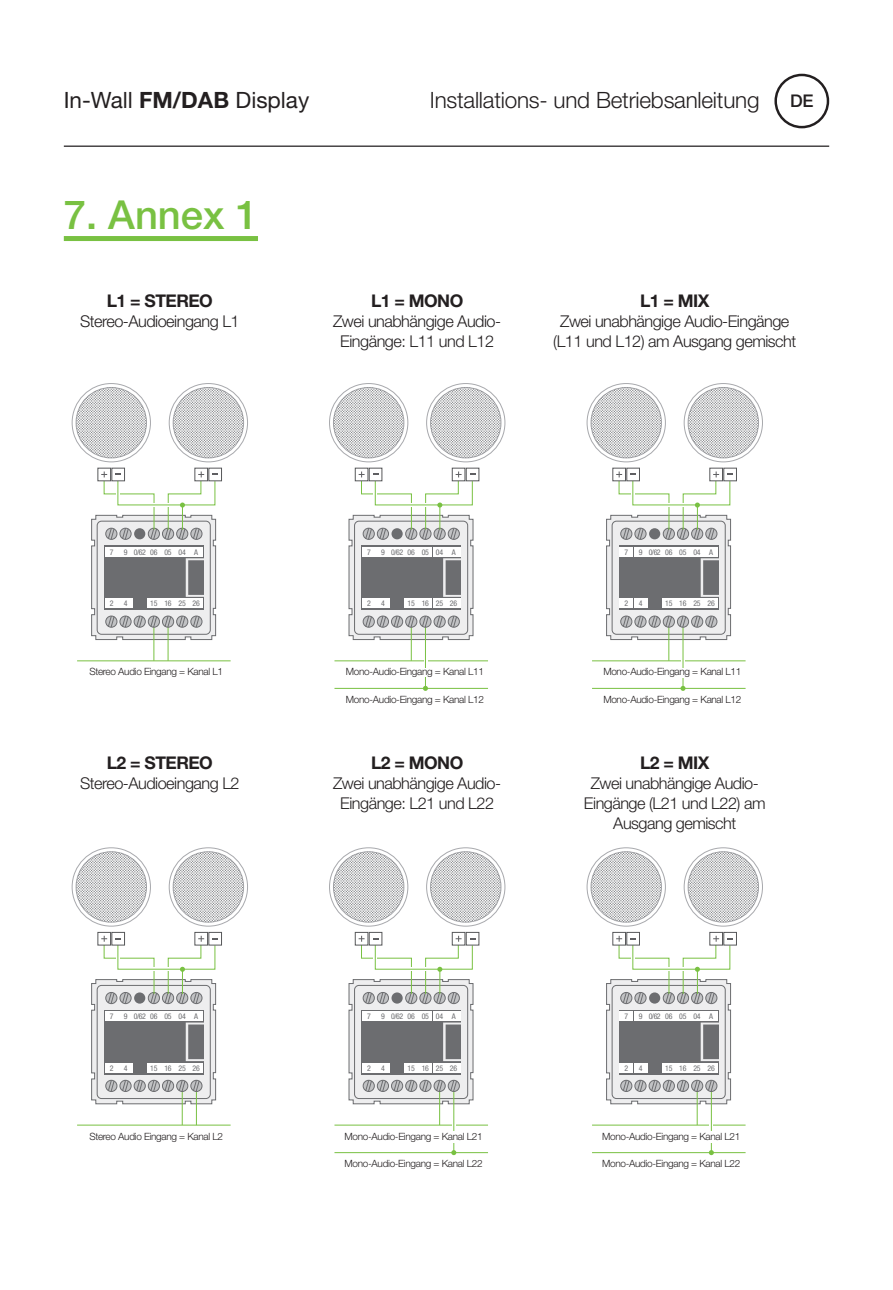
<style>
.page{position:relative;width:893px;height:1290px;background:#fff}
.page>*{position:absolute;margin:0;border:0;box-sizing:border-box;transform-origin:0 0}
.t1{font:500 40px "Helvetica Neue LT Std";color:#79c142}
.t2{font:300 22.5px "Helvetica Neue LT Std";letter-spacing:-.01em;color:#231f20}
.t3{font:22.5px "Helvetica Neue LT Std";color:#231f20}
.t4{font:700 17.5px "Helvetica Neue LT Std";letter-spacing:-.03em;color:#231f20}
.t5{font:500 17.5px "Helvetica Neue LT Std";color:#231f20}
.t6{font:300 16.25px/20px "Helvetica Neue LT Std";letter-spacing:-.03em;color:#231f20;text-align:center}
.t7{font:300 10px "Helvetica Neue LT Std";letter-spacing:-.03em;color:#231f20}
.t8{font:condensed 7.75px "Helvetica Neue LT Std";letter-spacing:-.02em;color:#6c6d70}
.s1{font-weight:700}
</style>
<div class="page">
<div style="left:774px;top:74px;width:55px;height:54px;border:2px solid #231f20;border-radius:50%"></div>
<hr style="left:64px;top:146px;width:765px;height:1px;background:#231f20">
<hr style="left:334px;top:660px;width:154px;height:1px;background:#79c142">
<hr style="left:77px;top:660px;width:154px;height:1px;background:#79c142">
<hr style="left:153px;top:622px;width:1px;height:39px;background:#79c142">
<hr style="left:168px;top:622px;width:1px;height:39px;background:#79c142">
<div style="left:112px;top:468px;width:13px;height:13px;border:1px solid #57585a"></div>
<div style="left:98px;top:468px;width:13px;height:13px;border:1px solid #57585a"></div>
<div style="left:209px;top:468px;width:13px;height:13px;border:1px solid #57585a"></div>
<div style="left:195px;top:468px;width:13px;height:13px;border:1px solid #57585a"></div>
<svg style="left:91px;top:471px;width:127px;height:169px"></svg>
<svg style="left:72px;top:383px;width:79px;height:79px"></svg>
<svg style="left:76px;top:387px;width:70px;height:71px"></svg>
<svg style="left:169px;top:383px;width:79px;height:79px"></svg>
<svg style="left:173px;top:387px;width:71px;height:71px"></svg>
<hr style="left:411px;top:622px;width:1px;height:39px;background:#79c142">
<hr style="left:425px;top:622px;width:1px;height:66px;background:#79c142">
<div style="left:369px;top:468px;width:13px;height:13px;border:1px solid #57585a"></div>
<div style="left:355px;top:468px;width:13px;height:13px;border:1px solid #57585a"></div>
<div style="left:466px;top:468px;width:13px;height:13px;border:1px solid #57585a"></div>
<div style="left:452px;top:468px;width:13px;height:13px;border:1px solid #57585a"></div>
<svg style="left:349px;top:471px;width:126px;height:169px"></svg>
<svg style="left:423px;top:686px;width:5px;height:5px"></svg>
<svg style="left:329px;top:383px;width:79px;height:79px"></svg>
<svg style="left:333px;top:387px;width:71px;height:71px"></svg>
<svg style="left:426px;top:383px;width:79px;height:79px"></svg>
<svg style="left:430px;top:387px;width:71px;height:71px"></svg>
<hr style="left:334px;top:688px;width:154px;height:1px;background:#79c142">
<hr style="left:592px;top:660px;width:154px;height:1px;background:#79c142">
<hr style="left:668px;top:622px;width:1px;height:39px;background:#79c142">
<hr style="left:682px;top:622px;width:1px;height:66px;background:#79c142">
<div style="left:627px;top:468px;width:13px;height:13px;border:1px solid #57585a"></div>
<div style="left:613px;top:468px;width:13px;height:13px;border:1px solid #57585a"></div>
<div style="left:723px;top:468px;width:14px;height:13px;border:1px solid #57585a"></div>
<div style="left:710px;top:468px;width:13px;height:13px;border:1px solid #57585a"></div>
<svg style="left:606px;top:471px;width:127px;height:169px"></svg>
<svg style="left:680px;top:686px;width:5px;height:5px"></svg>
<svg style="left:587px;top:383px;width:78px;height:79px"></svg>
<svg style="left:591px;top:387px;width:70px;height:71px"></svg>
<svg style="left:684px;top:383px;width:79px;height:79px"></svg>
<svg style="left:688px;top:387px;width:70px;height:71px"></svg>
<hr style="left:592px;top:688px;width:154px;height:1px;background:#79c142">
<hr style="left:334px;top:1124px;width:154px;height:1px;background:#79c142">
<hr style="left:77px;top:1124px;width:154px;height:1px;background:#79c142">
<hr style="left:182px;top:1086px;width:1px;height:39px;background:#79c142">
<hr style="left:196px;top:1086px;width:1px;height:39px;background:#79c142">
<div style="left:112px;top:932px;width:13px;height:13px;border:1px solid #57585a"></div>
<div style="left:98px;top:932px;width:13px;height:13px;border:1px solid #57585a"></div>
<div style="left:209px;top:932px;width:13px;height:13px;border:1px solid #57585a"></div>
<div style="left:195px;top:932px;width:13px;height:13px;border:1px solid #57585a"></div>
<svg style="left:72px;top:848px;width:79px;height:78px"></svg>
<svg style="left:76px;top:852px;width:70px;height:70px"></svg>
<svg style="left:169px;top:848px;width:79px;height:78px"></svg>
<svg style="left:173px;top:852px;width:71px;height:70px"></svg>
<hr style="left:439px;top:1086px;width:1px;height:39px;background:#79c142">
<div style="left:369px;top:932px;width:13px;height:13px;border:1px solid #57585a"></div>
<div style="left:355px;top:932px;width:13px;height:13px;border:1px solid #57585a"></div>
<div style="left:466px;top:932px;width:13px;height:13px;border:1px solid #57585a"></div>
<div style="left:452px;top:932px;width:13px;height:13px;border:1px solid #57585a"></div>
<hr style="left:453px;top:1086px;width:1px;height:66px;background:#79c142">
<svg style="left:451px;top:1150px;width:5px;height:5px"></svg>
<svg style="left:329px;top:848px;width:79px;height:78px"></svg>
<svg style="left:333px;top:852px;width:71px;height:70px"></svg>
<svg style="left:426px;top:848px;width:79px;height:78px"></svg>
<svg style="left:430px;top:852px;width:71px;height:70px"></svg>
<hr style="left:334px;top:1152px;width:154px;height:1px;background:#79c142">
<hr style="left:592px;top:1124px;width:154px;height:1px;background:#79c142">
<hr style="left:697px;top:1086px;width:1px;height:39px;background:#79c142">
<div style="left:627px;top:932px;width:13px;height:13px;border:1px solid #57585a"></div>
<div style="left:613px;top:932px;width:13px;height:13px;border:1px solid #57585a"></div>
<div style="left:723px;top:932px;width:14px;height:13px;border:1px solid #57585a"></div>
<div style="left:710px;top:932px;width:13px;height:13px;border:1px solid #57585a"></div>
<hr style="left:711px;top:1086px;width:1px;height:66px;background:#79c142">
<svg style="left:709px;top:1150px;width:5px;height:5px"></svg>
<svg style="left:587px;top:848px;width:78px;height:78px"></svg>
<svg style="left:591px;top:852px;width:70px;height:70px"></svg>
<svg style="left:684px;top:848px;width:79px;height:78px"></svg>
<svg style="left:688px;top:852px;width:70px;height:70px"></svg>
<hr style="left:592px;top:1152px;width:154px;height:1px;background:#79c142">
<svg style="left:349px;top:936px;width:126px;height:168px"></svg>
<svg style="left:91px;top:936px;width:127px;height:168px"></svg>
<svg style="left:606px;top:936px;width:127px;height:168px"></svg>
<div style="left:64px;top:236px;width:194px;height:5px;background:#79c142"></div>
<div style="left:424px;top:669px;width:6px;height:8px;background:#fff"></div>
<div style="left:681px;top:668px;width:6px;height:10px;background:#fff"></div>
<div style="left:448px;top:1131px;width:11px;height:12px;background:#fff"></div>
<div style="left:706px;top:1131px;width:11px;height:12px;background:#fff"></div>
<h2 class="t3" style="left:64px;top:87px;width:247px">In-Wall <span class="s1">FM/DAB</span> Display</h2>
<h2 class="t2" style="left:430px;top:87px;width:331px">Installations- und Betriebsanleitung</h2>
<h3 class="t5" style="left:790px;top:90px;width:25px">DE</h3>
<h1 class="t1" style="left:64px;top:190px;width:196px">7. Annex 1</h1>
<h3 class="t4" style="left:107px;top:290px;width:108px">L1 = STEREO</h3>
<h3 class="t6" style="left:80px;top:310px;width:161px">Stereo-Audioeingang L1</h3>
<h3 class="t4" style="left:371px;top:290px;width:94px">L1 = MONO</h3>
<h3 class="t6" style="left:333px;top:310px;width:170px">Zwei unabhängige Audio-<br>Eingänge: L11 und L12</h3>
<h3 class="t4" style="left:640px;top:290px;width:71px">L1 = MIX</h3>
<h3 class="t6" style="left:553px;top:310px;width:244px">Zwei unabhängige Audio-Eingänge (L11 und L12) am Ausgang gemischt</h3>
<p class="t8" style="left:110px;top:548px;width:5px">7</p>
<p class="t8" style="left:124px;top:548px;width:76px">9 0/62 06 05 04 A</p>
<p class="t8" style="left:367px;top:548px;width:5px">7</p>
<p class="t8" style="left:381px;top:548px;width:76px">9 0/62 06 05 04 A</p>
<p class="t8" style="left:625px;top:548px;width:5px">7</p>
<p class="t8" style="left:639px;top:548px;width:76px">9 0/62 06 05 04 A</p>
<p class="t8" style="left:110px;top:599px;width:5px">2</p>
<p class="t8" style="left:124px;top:599px;width:5px">4</p>
<p class="t8" style="left:150px;top:599px;width:51px">15 16 25 26</p>
<p class="t8" style="left:367px;top:599px;width:5px">2</p>
<p class="t8" style="left:381px;top:599px;width:5px">4</p>
<p class="t8" style="left:408px;top:599px;width:51px">15 16 25 26</p>
<p class="t8" style="left:625px;top:599px;width:5px">2</p>
<p class="t8" style="left:639px;top:599px;width:5px">4</p>
<p class="t8" style="left:665px;top:599px;width:51px">15 16 25 26</p>
<p class="t7" style="left:89px;top:666px;width:135px">Stereo Audio Eingang = Kanal L1</p>
<p class="t7" style="left:346px;top:666px;width:140px">Mono-Audio-Eingang = Kanal L11</p>
<p class="t7" style="left:346px;top:693px;width:140px">Mono-Audio-Eingang = Kanal L12</p>
<p class="t7" style="left:603px;top:666px;width:140px">Mono-Audio-Eingang = Kanal L11</p>
<p class="t7" style="left:603px;top:693px;width:140px">Mono-Audio-Eingang = Kanal L12</p>
<h3 class="t4" style="left:107px;top:752px;width:108px">L2 = STEREO</h3>
<h3 class="t6" style="left:80px;top:773px;width:161px">Stereo-Audioeingang L2</h3>
<h3 class="t4" style="left:371px;top:752px;width:94px">L2 = MONO</h3>
<h3 class="t6" style="left:333px;top:773px;width:170px">Zwei unabhängige Audio-<br>Eingänge: L21 und L22</h3>
<h3 class="t4" style="left:640px;top:752px;width:71px">L2 = MIX</h3>
<h3 class="t6" style="left:584px;top:773px;width:183px">Zwei unabhängige Audio-<br>Eingänge (L21 und L22) am<br>Ausgang gemischt</h3>
<p class="t8" style="left:110px;top:1012px;width:5px">7</p>
<p class="t8" style="left:124px;top:1012px;width:76px">9 0/62 06 05 04 A</p>
<p class="t8" style="left:367px;top:1012px;width:5px">7</p>
<p class="t8" style="left:381px;top:1012px;width:76px">9 0/62 06 05 04 A</p>
<p class="t8" style="left:625px;top:1012px;width:5px">7</p>
<p class="t8" style="left:639px;top:1012px;width:76px">9 0/62 06 05 04 A</p>
<p class="t8" style="left:110px;top:1063px;width:5px">2</p>
<p class="t8" style="left:124px;top:1063px;width:5px">4</p>
<p class="t8" style="left:150px;top:1063px;width:51px">15 16 25 26</p>
<p class="t8" style="left:367px;top:1063px;width:5px">2</p>
<p class="t8" style="left:381px;top:1063px;width:5px">4</p>
<p class="t8" style="left:408px;top:1063px;width:51px">15 16 25 26</p>
<p class="t8" style="left:625px;top:1063px;width:5px">2</p>
<p class="t8" style="left:639px;top:1063px;width:5px">4</p>
<p class="t8" style="left:665px;top:1063px;width:51px">15 16 25 26</p>
<p class="t7" style="left:89px;top:1130px;width:135px">Stereo Audio Eingang = Kanal L2</p>
<p class="t7" style="left:345px;top:1130px;width:140px">Mono-Audio-Eingang = Kanal L21</p>
<p class="t7" style="left:602px;top:1130px;width:140px">Mono-Audio-Eingang = Kanal L21</p>
<p class="t7" style="left:345px;top:1157px;width:140px">Mono-Audio-Eingang = Kanal L22</p>
<p class="t7" style="left:602px;top:1157px;width:140px">Mono-Audio-Eingang = Kanal L22</p>
</div>
